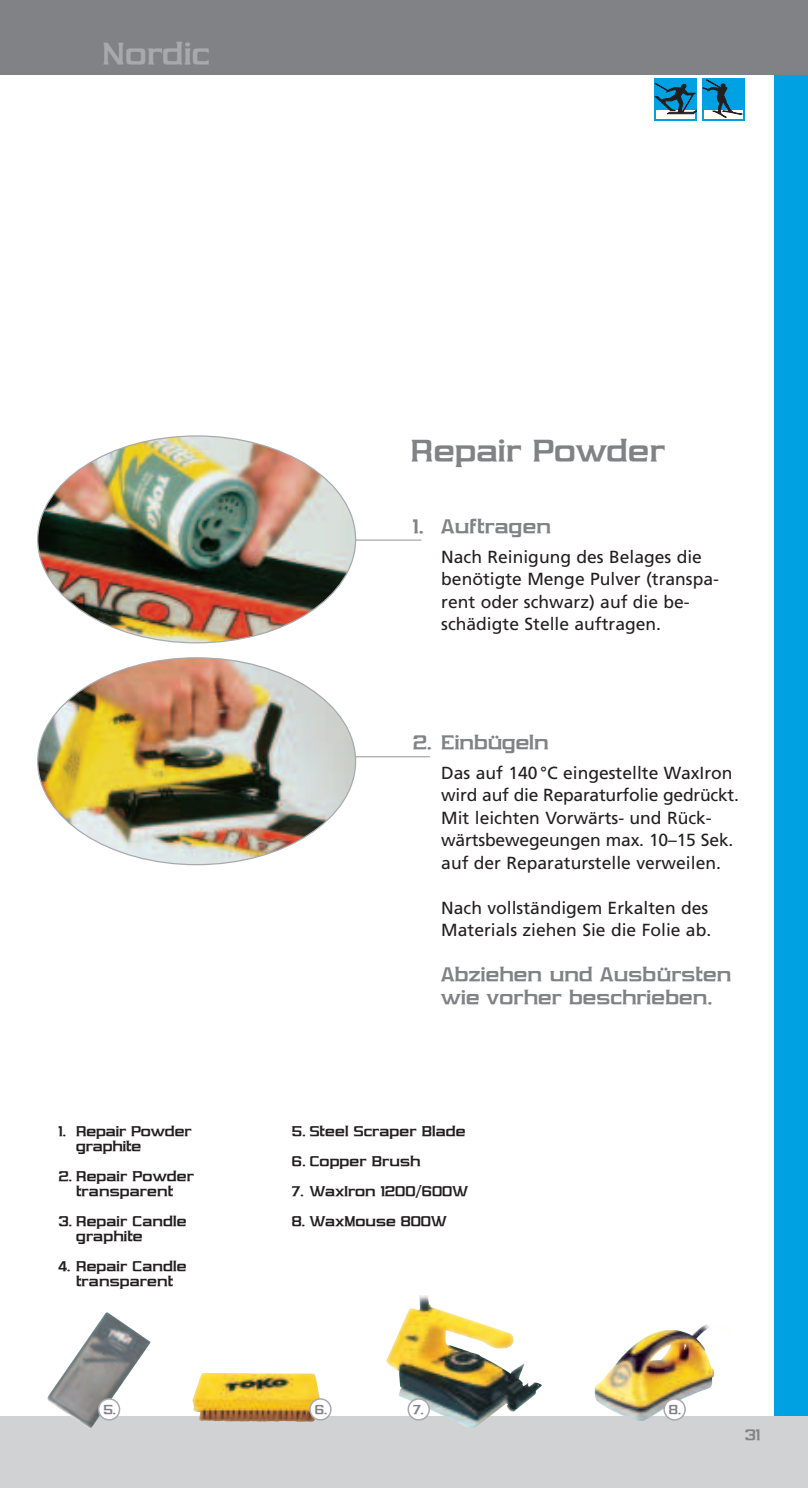
<style>
.page{position:relative;width:808px;height:1488px;background:#fff}
.page>*{position:absolute;margin:0;border:0;box-sizing:border-box;transform-origin:0 0}
.t1{font:700 35px "Vibrocentric";letter-spacing:.01em;color:#808285}
.t2{font:700 35px "Vibrocentric";letter-spacing:.01em;color:#a8a9ad}
.t3{font:700 22.5px/22.5px "Vibrocentric";letter-spacing:.01em;color:#808285}
.t4{font:17.5px/22.5px "Frutiger";color:#231f20}
.t5{font:700 17.5px "Vibrocentric";color:#808285}
.t6{font:700 16.25px/15px "Vibrocentric";letter-spacing:.01em;color:#231f20}
.t7{font:700 15px "Vibrocentric";color:#808285}
</style>
<div class="page">
<div style="left:774px;top:0;width:33px;height:1487px;background:#00a1e3"></div>
<hr style="left:343px;top:539px;width:78px;height:2px;background:#a8a9ad">
<hr style="left:343px;top:756px;width:87px;height:1px;background:#a8a9ad">
<img style="left:38px;top:436px;width:317px;height:207px;border-radius:50%">
<img style="left:38px;top:658px;width:317px;height:206px;border-radius:50%">
<div style="left:0;top:0;width:807px;height:75px;background:#808285"></div>
<div style="left:0;top:1416px;width:807px;height:71px;background:#d1d2d4"></div>
<img style="left:47px;top:1312px;width:103px;height:116px">
<img style="left:192px;top:1373px;width:128px;height:48px">
<img style="left:386px;top:1296px;width:155px;height:132px">
<div style="left:99px;top:1398px;width:20px;height:21px;background:#fff;border-radius:50%"></div>
<div style="left:98px;top:1398px;width:22px;height:22px;border:2px solid #a8a9ad;border-radius:50%"></div>
<div style="left:310px;top:1398px;width:21px;height:21px;background:#fff;border-radius:50%"></div>
<div style="left:309px;top:1398px;width:22px;height:22px;border:2px solid #a8a9ad;border-radius:50%"></div>
<div style="left:408px;top:1398px;width:21px;height:21px;background:#fff;border-radius:50%"></div>
<div style="left:407px;top:1398px;width:23px;height:22px;border:2px solid #a8a9ad;border-radius:50%"></div>
<div style="left:654px;top:78px;width:43px;height:42px;background:#00a1e3"></div>
<svg style="left:702px;top:78px;width:42px;height:42px"></svg>
<svg style="left:654px;top:79px;width:88px;height:40px"></svg>
<img style="left:594px;top:1324px;width:120px;height:96px">
<div style="left:664px;top:1398px;width:21px;height:21px;background:#fff;border-radius:50%"></div>
<div style="left:663px;top:1398px;width:22px;height:22px;border:2px solid #a8a9ad;border-radius:50%"></div>
<h1 class="t2" style="left:103px;top:43px;width:108px">Nordic</h1>
<p class="t6" style="left:76px;top:1124px;width:117px;text-indent:-18px">1. Repair Powder graphite</p>
<p class="t6" style="left:58px;top:1169px;width:137px;text-align:center">2. Repair Powder transparent</p>
<p class="t6" style="left:76px;top:1214px;width:112px;text-indent:-18px">3. Repair Candle graphite</p>
<p class="t6" style="left:58px;top:1259px;width:130px;text-align:center">4. Repair Candle transparent</p>
<h1 class="t1" style="left:411px;top:440px;width:255px">Repair Powder</h1>
<p class="t3" style="left:413px;top:516px;width:140px">1. Auftragen</p>
<p class="t4" style="left:441px;top:546px;width:279px">Nach Reinigung des Belages die benötigte Menge Pulver (transpa&shy;rent oder schwarz) auf die be&shy;schädigte Stelle auftragen.</p>
<p class="t3" style="left:413px;top:732px;width:137px">2. Einbügeln</p>
<p class="t4" style="left:441px;top:762px;width:299px">Das auf 140 °C eingestellte WaxIron wird auf die Reparaturfolie gedrückt.<br>Mit leichten Vorwärts- und Rück&shy;wärtsbewegeungen max. 10–15 Sek. auf der Reparaturstelle verweilen.</p>
<p class="t4" style="left:441px;top:897px;width:271px">Nach vollständigem Erkalten des<br>Materials ziehen Sie die Folie ab.</p>
<p class="t3" style="left:441px;top:965px;width:292px">Abziehen und Ausbürsten wie vorher beschrieben.</p>
<p class="t6" style="left:292px;top:1124px;width:175px">5. Steel Scraper Blade</p>
<p class="t6" style="left:292px;top:1154px;width:130px">6. Copper Brush</p>
<p class="t6" style="left:292px;top:1184px;width:177px">7. WaxIron 1200/600W</p>
<p class="t6" style="left:292px;top:1214px;width:156px">8. WaxMouse 800W</p>
<p class="t7" style="left:103px;top:1404px;width:14px">5.</p>
<p class="t7" style="left:315px;top:1404px;width:14px">6.</p>
<p class="t7" style="left:413px;top:1404px;width:12px">7.</p>
<p class="t7" style="left:669px;top:1404px;width:14px">8.</p>
<p class="t5" style="left:744px;top:1429px;width:17px">31</p>
</div>
